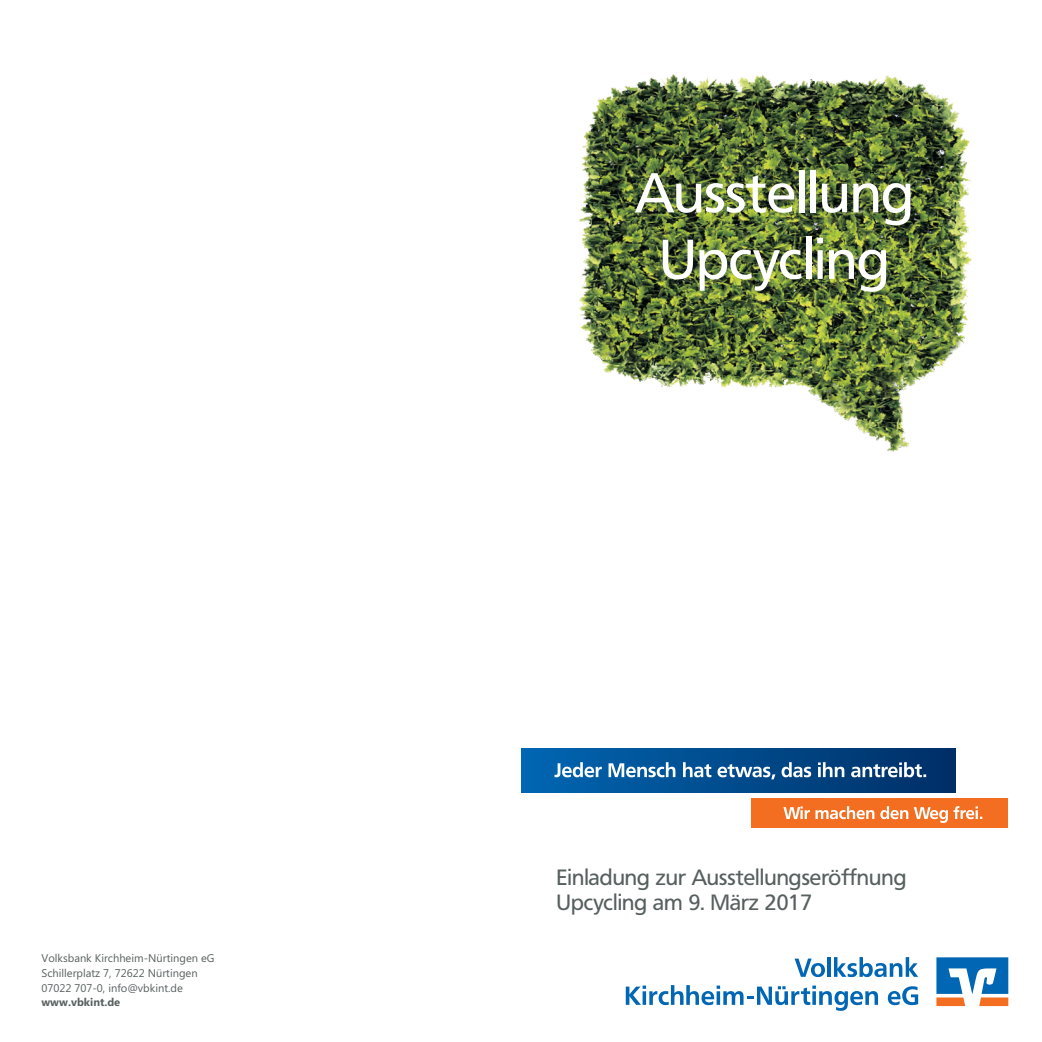
<style>
.page{position:relative;width:1042px;height:1042px;background:#fff}
.page>*{position:absolute;margin:0;border:0;box-sizing:border-box;transform-origin:0 0}
.t1{font:55.48px/66.5px "Frutiger VR";color:#fff;text-align:center}
.t2{font:21.88px/25.2px "Frutiger VR";color:#57605f}
.t3{font:11.2px/14.9px "Ebrima";color:#57605f}
.t4{font:700 11.2px "Ebrima";color:#57605f}
</style>
<div class="page">
<img style="left:580px;top:75px;width:391px;height:377px">
<svg style="left:936px;top:957px;width:72px;height:49px"></svg>
<svg style="left:794px;top:958px;width:31px;height:19px"></svg>
<hr style="left:827px;top:957px;width:4px;height:20px;background:#0166b3">
<svg style="left:834px;top:957px;width:84px;height:20px"></svg>
<svg style="left:626px;top:985px;width:252px;height:26px"></svg>
<svg style="left:888px;top:986px;width:30px;height:19px"></svg>
<div style="left:521px;top:748px;width:434px;height:44px;background:linear-gradient(to right,#0166b2,#002f66)"></div>
<div style="left:751px;top:798px;width:257px;height:30px;background:#f36e21"></div>
<svg style="left:554px;top:762px;width:157px;height:15px"></svg>
<svg style="left:717px;top:762px;width:209px;height:17px"></svg>
<svg style="left:783px;top:806px;width:199px;height:17px"></svg>
<p class="t3" style="left:41px;top:952px;width:175px">Volksbank Kirchheim-Nürtingen eG<br>Schillerplatz 7, 72622 Nürtingen<br>07022 707-0, info@vbkint.de</p>
<p class="t4" style="left:41px;top:997px;width:80px">www.vbkint.de</p>
<h1 class="t1" style="left:635px;top:164px;width:280px">Ausstellung<br>Upcycling</h1>
<h2 class="t2" style="left:556px;top:866px;width:351px">Einladung zur Ausstellungseröffnung<br>Upcycling am 9. März 2017</h2>
</div>
